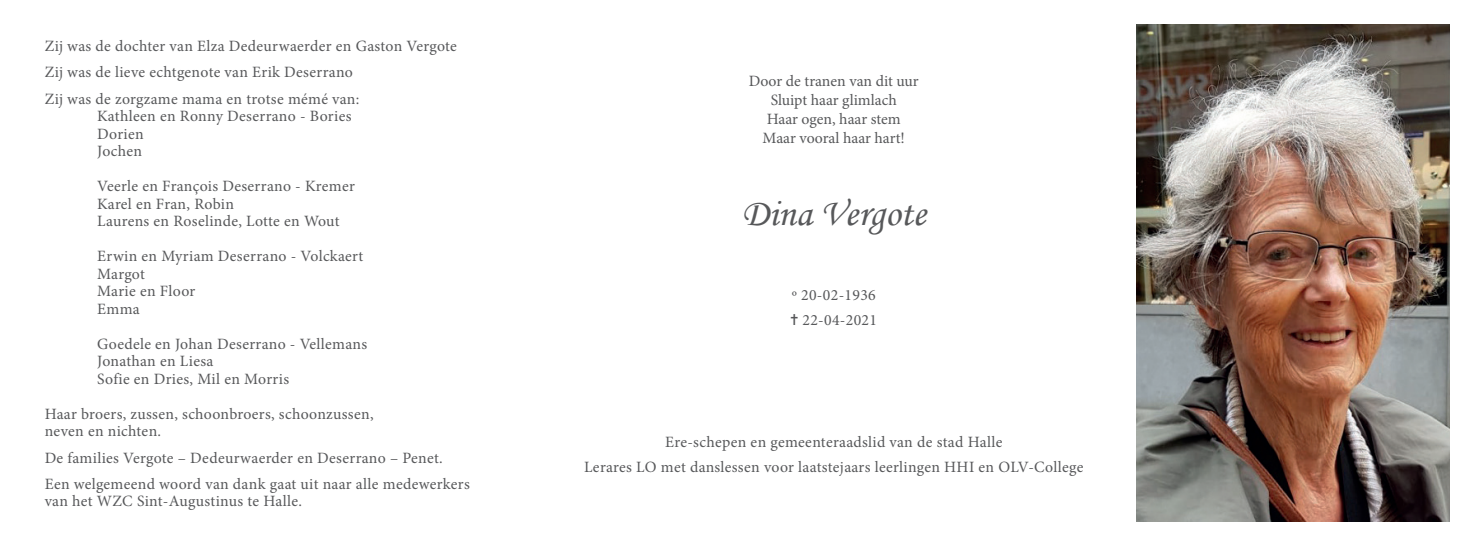
<style>
.page{position:relative;width:1474px;height:546px;background:#fff}
.page>*{position:absolute;margin:0;border:0;box-sizing:border-box;transform-origin:0 0}
.t1{font:38.5px "Monotype Corsiva";color:#57585a}
.t2{font:15.75px/17.5px "Minion Pro";letter-spacing:.02em;color:#57585a}
.t3{font:15.75px/18.9px "Minion Pro";color:#57585a;text-align:center}
</style>
<div class="page">
<img style="left:1136px;top:25px;width:313px;height:496px">
<p class="t2" style="left:45px;top:33px;width:414px;line-height:26.2px">Zij was de dochter van Elza Dedeurwaerder en Gaston Vergote<br>Zij was de lieve echtgenote van Erik Deserrano<br>Zij was de zorgzame mama en trotse mémé van:</p>
<p class="t2" style="left:97px;top:107px;width:256px">Kathleen en Ronny Deserrano - Bories<br>Dorien<br>Jochen</p>
<p class="t2" style="left:97px;top:177px;width:259px">Veerle en François Deserrano - Kremer<br>Karel en Fran, Robin<br>Laurens en Roselinde, Lotte en Wout</p>
<p class="t2" style="left:97px;top:247px;width:268px">Erwin en Myriam Deserrano - Volckaert<br>Margot<br>Marie en Floor<br>Emma</p>
<p class="t2" style="left:97px;top:335px;width:271px">Goedele en Johan Deserrano - Vellemans<br>Jonathan en Liesa<br>Sofie en Dries, Mil en Morris</p>
<p class="t2" style="left:45px;top:405px;width:330px">Haar broers, zussen, schoonbroers, schoonzussen, neven en nichten.</p>
<p class="t2" style="left:45px;top:444px;width:426px;line-height:26.2px">De families Vergote – Dedeurwaerder en Deserrano – Penet.<br>Een welgemeend woord van dank gaat uit naar alle medewerkers</p>
<p class="t2" style="left:45px;top:492px;width:259px">van het WZC Sint-Augustinus te Halle.</p>
<p class="t3" style="left:748px;top:71px;width:171px">Door de tranen van dit uur<br>Sluipt haar glimlach<br>Haar ogen, haar stem<br>Maar vooral haar hart!</p>
<h1 class="t1" style="left:741px;top:190px;width:186px">Dina Vergote</h1>
<p class="t2" style="left:790px;top:283px;width:88px;line-height:24.5px">º 20-02-1936 ✝ 22-04-2021</p>
<p class="t2" style="left:584px;top:430px;width:501px;line-height:24.5px;text-align:center">Ere-schepen en gemeenteraadslid van de stad Halle<br>Lerares LO met danslessen voor laatstejaars leerlingen HHI en OLV-College</p>
</div>
